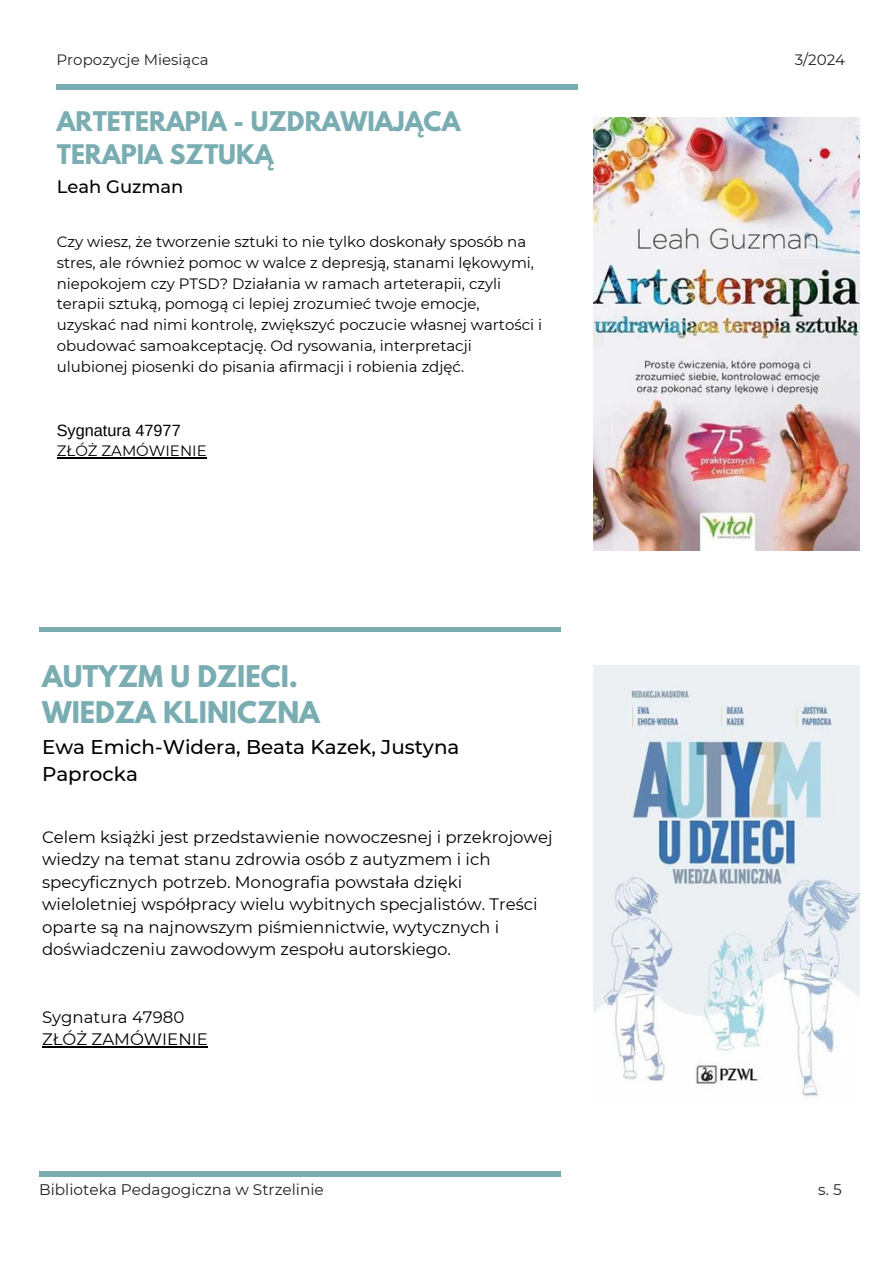
<style>
.page{position:relative;width:894px;height:1264px;background:#fff}
.page>*{position:absolute;margin:0;border:0;box-sizing:border-box;transform-origin:0 0}
.t1{font:700 26.4px/36px "League Spartan";color:#7aadb1}
.t2{font:700 24px/32.5px "League Spartan";color:#7aadb1}
.t3{font:500 19.8px/27px "Montserrat";color:#000}
.t4{font:500 18px "Montserrat";color:#000}
.t5{font:16.5px/22.5px "Montserrat";color:#000}
.t6{font:16.35px "Arimo";color:#000}
.t7{font:15.3px "Montserrat";color:#222}
.t8{font:15px/20.9px "Montserrat";color:#000}
.t9{font:15px "Montserrat";color:#222}
</style>
<div class="page">
<img style="left:593px;top:665px;width:266px;height:433px">
<img style="left:593px;top:117px;width:266px;height:433px">
<hr style="left:42px;top:1046px;width:166px;height:1px;background:#000">
<hr style="left:57px;top:457px;width:150px;height:1px;background:#000">
<hr style="left:39px;top:627px;width:521px;height:4px;background:#7aadb1">
<div style="left:39px;top:1171px;width:521px;height:5px;background:#7aadb1"></div>
<div style="left:57px;top:84px;width:520px;height:5px;background:#7aadb1"></div>
<p class="t9" style="left:56px;top:50px;width:154px">Propozycje Miesiąca</p>
<p class="t9" style="left:794px;top:50px;width:52px">3/2024</p>
<h2 class="t2" style="left:57px;top:108px;width:405px">ARTETERAPIA - UZDRAWIAJĄCA<br>TERAPIA SZTUKĄ</h2>
<p class="t4" style="left:57px;top:176px;width:128px">Leah Guzman</p>
<p class="t8" style="left:57px;top:231px;width:486px">Czy wiesz, że tworzenie sztuki to nie tylko doskonały sposób na stres, ale również pomoc w walce z depresją, stanami lękowymi, niepokojem czy PTSD? Działania w ramach arteterapii, czyli terapii sztuką, pomogą ci lepiej zrozumieć twoje emocje, uzyskać nad nimi kontrolę, zwiększyć poczucie własnej wartości i obudować samoakceptację. Od rysowania, interpretacji ulubionej piosenki do pisania afirmacji i robienia zdjęć.</p>
<p class="t6" style="left:57px;top:421px;width:125px">Sygnatura 47977</p>
<p class="t8" style="left:57px;top:440px;width:151px">ZŁÓŻ ZAMÓWIENIE</p>
<h1 class="t1" style="left:42px;top:661px;width:279px">AUTYZM U DZIECI.<br>WIEDZA KLINICZNA</h1>
<h3 class="t3" style="left:42px;top:734px;width:419px">Ewa Emich-Widera, Beata Kazek, Justyna<br>Paprocka</h3>
<p class="t5" style="left:42px;top:825px;width:512px">Celem książki jest przedstawienie nowoczesnej i przekrojowej wiedzy na temat stanu zdrowia osób z autyzmem i ich specyficznych potrzeb. Monografia powstała dzięki wieloletniej współpracy wielu wybitnych specjalistów. Treści oparte są na najnowszym piśmiennictwie, wytycznych i doświadczeniu zawodowym zespołu autorskiego.</p>
<p class="t5" style="left:42px;top:1005px;width:167px">Sygnatura 47980<br>ZŁÓŻ ZAMÓWIENIE</p>
<p class="t7" style="left:39px;top:1180px;width:286px">Biblioteka Pedagogiczna w Strzelinie</p>
<p class="t7" style="left:818px;top:1180px;width:25px">s. 5</p>
</div>
